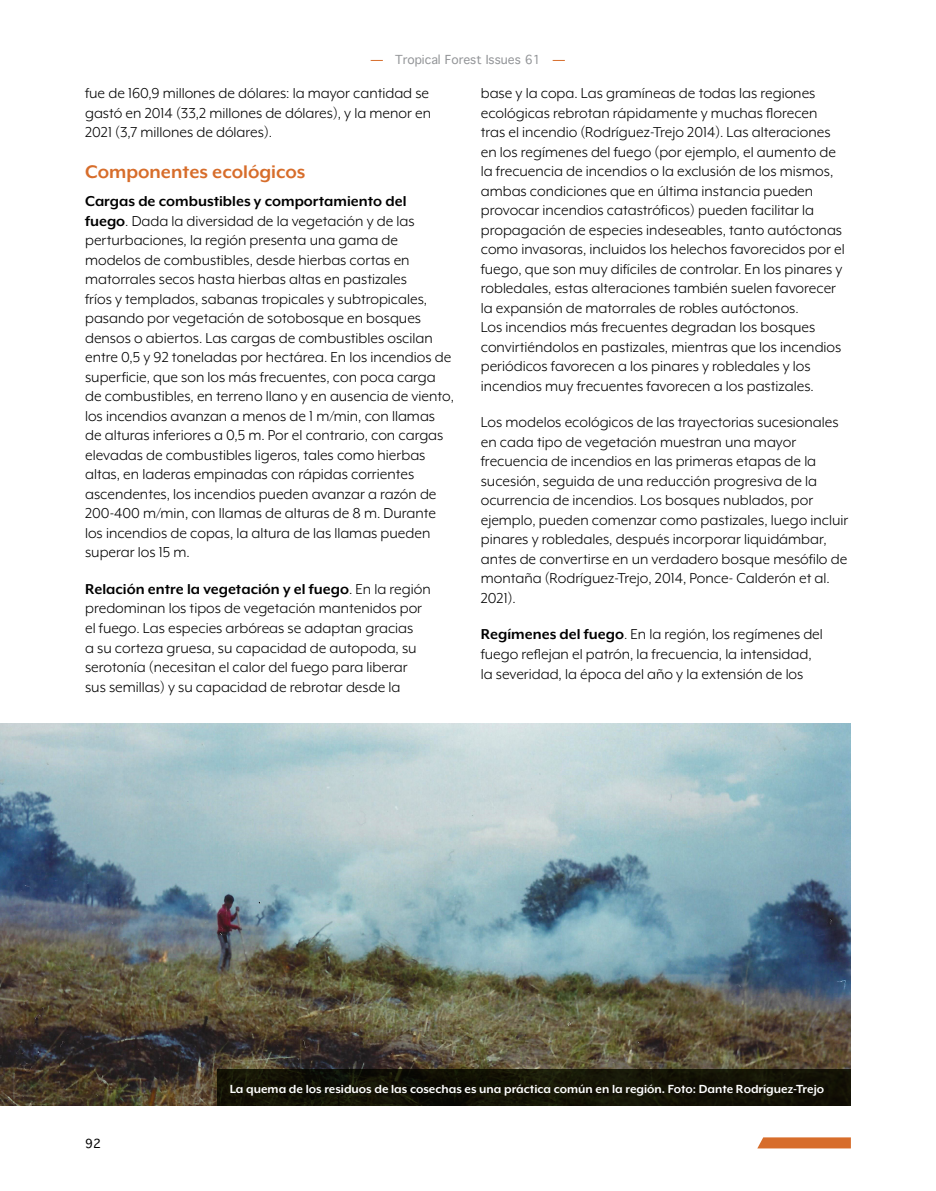
<style>
.page{position:relative;width:936px;height:1191px;background:#fff}
.page>*{position:absolute;margin:0;border:0;box-sizing:border-box;transform-origin:0 0}
.Heading_1{font:700 21px "Mr Eaves XL Mod OT";color:#d76d2b}
.Body{font:16.5px/19.5px "Mr Eaves XL Mod OT";color:#000}
.Photo-caption{font:700 13.5px "Mr Eaves XL Mod OT";color:#fff}
.t1{font:12px "Thonburi";color:#939598}
.t2{font:12px "Thonburi";color:#000}
.s1{font-weight:700;color:#d76d2b}
.s2{font-weight:700}
</style>
<div class="page">
<svg style="left:757px;top:1137px;width:93px;height:11px"></svg>
<img style="left:0;top:723px;width:850px;height:383px">
<div style="left:217px;top:1069px;width:633px;height:37px;background:#141306"></div>
<p class="t1" style="left:371px;top:53px;width:196px"><span class="s1">—</span> Tropical Forest Issues 61 <span class="s1">—</span></p>
<p class="Body" style="left:85px;top:84px;width:347px;text-align:justify">fue de 160,9 millones de dólares: la mayor cantidad se gastó en 2014 (33,2 millones de dólares), y la menor en 2021 (3,7 millones de dólares).</p>
<p class="Heading_1" style="left:85px;top:161px;width:222px">Componentes ecológicos</p>
<p class="Body" style="left:85px;top:192px;width:370px"><span class="s2">Cargas de combustibles y comportamiento del fuego</span>. Dada la diversidad de la vegetación y de las perturbaciones, la región presenta una gama de modelos de combustibles, desde hierbas cortas en matorrales secos hasta hierbas altas en pastizales<br>fríos y templados, sabanas tropicales y subtropicales, pasando por vegetación de sotobosque en bosques densos o abiertos. Las cargas de combustibles oscilan entre 0,5 y 92 toneladas por hectárea. En los incendios de superficie, que son los más frecuentes, con poca carga de combustibles, en terreno llano y en ausencia de viento, los incendios avanzan a menos de 1 m/min, con llamas de alturas inferiores a 0,5 m. Por el contrario, con cargas elevadas de combustibles ligeros, tales como hierbas altas, en laderas empinadas con rápidas corrientes ascendentes, los incendios pueden avanzar a razón de 200-400 m/min, con llamas de alturas de 8 m. Durante los incendios de copas, la altura de las llamas pueden superar los 15 m.</p>
<p class="Body" style="left:85px;top:579px;width:347px"><span class="s2">Relación entre la vegetación y el fuego</span>. En la región predominan los tipos de vegetación mantenidos por el fuego. Las especies arbóreas se adaptan gracias<br>a su corteza gruesa, su capacidad de autopoda, su serotonía (necesitan el calor del fuego para liberar sus semillas) y su capacidad de rebrotar desde la</p>
<p class="Body" style="left:480px;top:84px;width:365px">base y la copa. Las gramíneas de todas las regiones ecológicas rebrotan rápidamente y muchas florecen tras el incendio (Rodríguez-Trejo 2014). Las alteraciones en los regímenes del fuego (por ejemplo, el aumento de la frecuencia de incendios o la exclusión de los mismos, ambas condiciones que en última instancia pueden provocar incendios catastróficos) pueden facilitar la propagación de especies indeseables, tanto autóctonas como invasoras, incluidos los helechos favorecidos por el fuego, que son muy difíciles de controlar. En los pinares y robledales, estas alteraciones también suelen favorecer la expansión de matorrales de robles autóctonos.<br>Los incendios más frecuentes degradan los bosques convirtiéndolos en pastizales, mientras que los incendios periódicos favorecen a los pinares y robledales y los incendios muy frecuentes favorecen a los pastizales.</p>
<p class="Body" style="left:480px;top:413px;width:369px">Los modelos ecológicos de las trayectorias sucesionales en cada tipo de vegetación muestran una mayor frecuencia de incendios en las primeras etapas de la sucesión, seguida de una reducción progresiva de la ocurrencia de incendios. Los bosques nublados, por ejemplo, pueden comenzar como pastizales, luego incluir pinares y robledales, después incorporar liquidámbar, antes de convertirse en un verdadero bosque mesófilo de montaña (Rodríguez-Trejo, 2014, Ponce- Calderón et al.<br>2021).</p>
<p class="Body" style="left:480px;top:625px;width:343px"><span class="s2">Regímenes del fuego</span>. En la región, los regímenes del fuego reflejan el patrón, la frecuencia, la intensidad, la severidad, la época del año y la extensión de los</p>
<p class="t2" style="left:85px;top:1137px;width:17px">92</p>
<p class="Photo-caption" style="left:230px;top:1082px;width:596px">La quema de los residuos de las cosechas es una práctica común en la región. Foto: Dante Rodríguez-Trejo</p>
</div>
